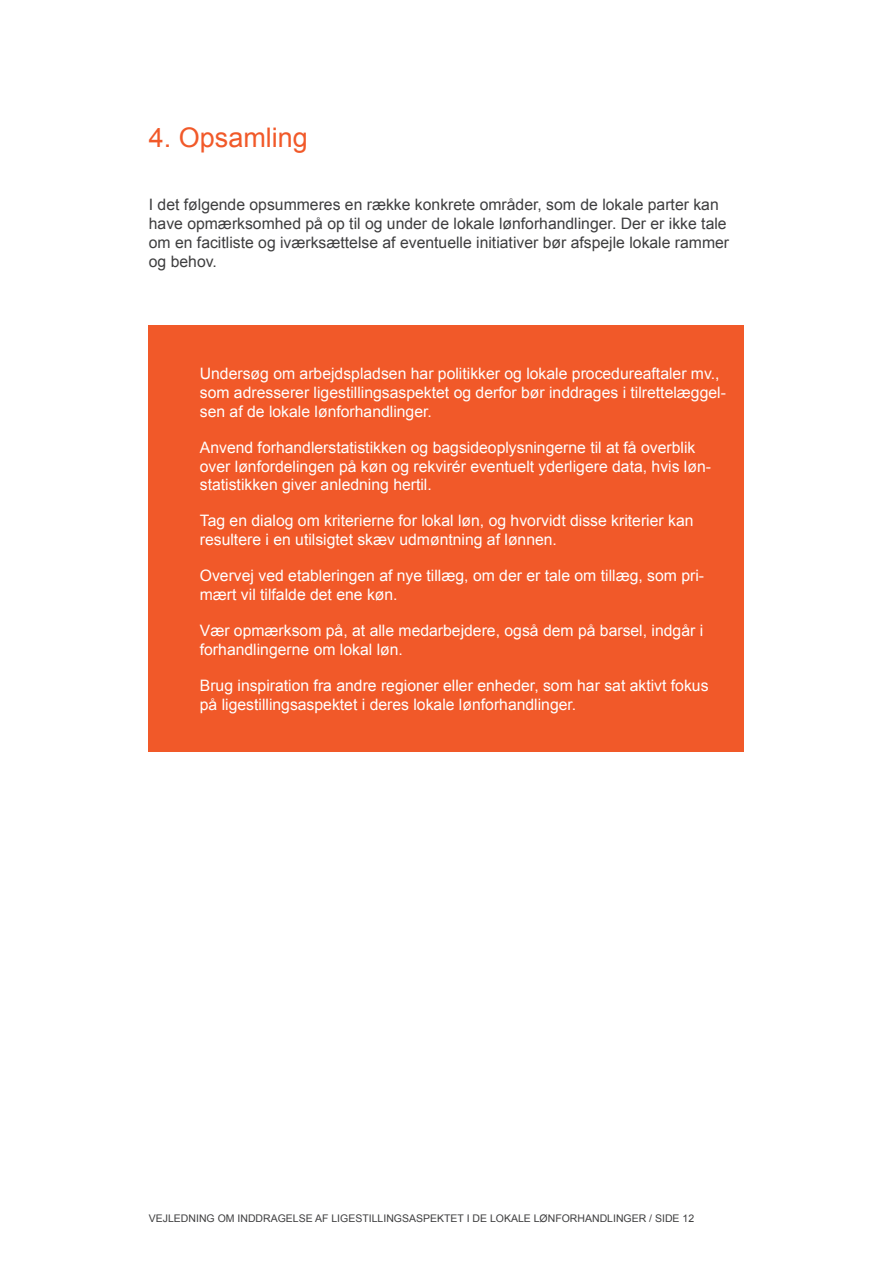
<style>
.page{position:relative;width:893px;height:1263px;background:#fff}
.page>*{position:absolute;margin:0;border:0;box-sizing:border-box;transform-origin:0 0}
.t1{font:27px "Arial";color:#f15929}
.t2{font:15.75px/18.9px "Arial";color:#fff}
.t3{font:15.75px/18.9px "Arial";color:#3e3e3f}
.t4{font:10.5px "Arial";color:#3e3e3f}
</style>
<div class="page">
<div style="left:149px;top:326px;width:595px;height:426px;background:#f15929"></div>
<h1 class="t1" style="left:149px;top:120px;width:161px">4. Opsamling</h1>
<p class="t3" style="left:149px;top:195px;width:582px">I det følgende opsummeres en række konkrete områder, som de lokale parter kan have opmærksomhed på op til og under de lokale lønforhandlinger. Der er ikke tale om en facitliste og iværksættelse af eventuelle initiativer bør afspejle lokale rammer og behov.</p>
<p class="t2" style="left:200px;top:364px;width:528px">Undersøg om arbejdspladsen har politikker og lokale procedureaftaler mv., som adresserer ligestillingsaspektet og derfor bør inddrages i tilrettelæggel&shy;sen af de lokale lønforhandlinger.</p>
<p class="t2" style="left:200px;top:438px;width:513px">Anvend forhandlerstatistikken og bagsideoplysningerne til at få overblik over lønfordelingen på køn og rekvirér eventuelt yderligere data, hvis løn&shy;statistikken giver anledning hertil.</p>
<p class="t2" style="left:200px;top:512px;width:495px">Tag en dialog om kriterierne for lokal løn, og hvorvidt disse kriterier kan resultere i en utilsigtet skæv udmøntning af lønnen.</p>
<p class="t2" style="left:200px;top:566px;width:506px">Overvej ved etableringen af nye tillæg, om der er tale om tillæg, som pri&shy;mært vil tilfalde det ene køn.</p>
<p class="t2" style="left:200px;top:621px;width:505px">Vær opmærksom på, at alle medarbejdere, også dem på barsel, indgår i forhandlingerne om lokal løn.</p>
<p class="t2" style="left:200px;top:676px;width:510px">Brug inspiration fra andre regioner eller enheder, som har sat aktivt fokus på ligestillingsaspektet i deres lokale lønforhandlinger.</p>
<p class="t4" style="left:149px;top:1212px;width:547px">Vejledning om inddragelse af ligestillingsaspektet i de lokale lønforhandlinger / side 12</p>
</div>
